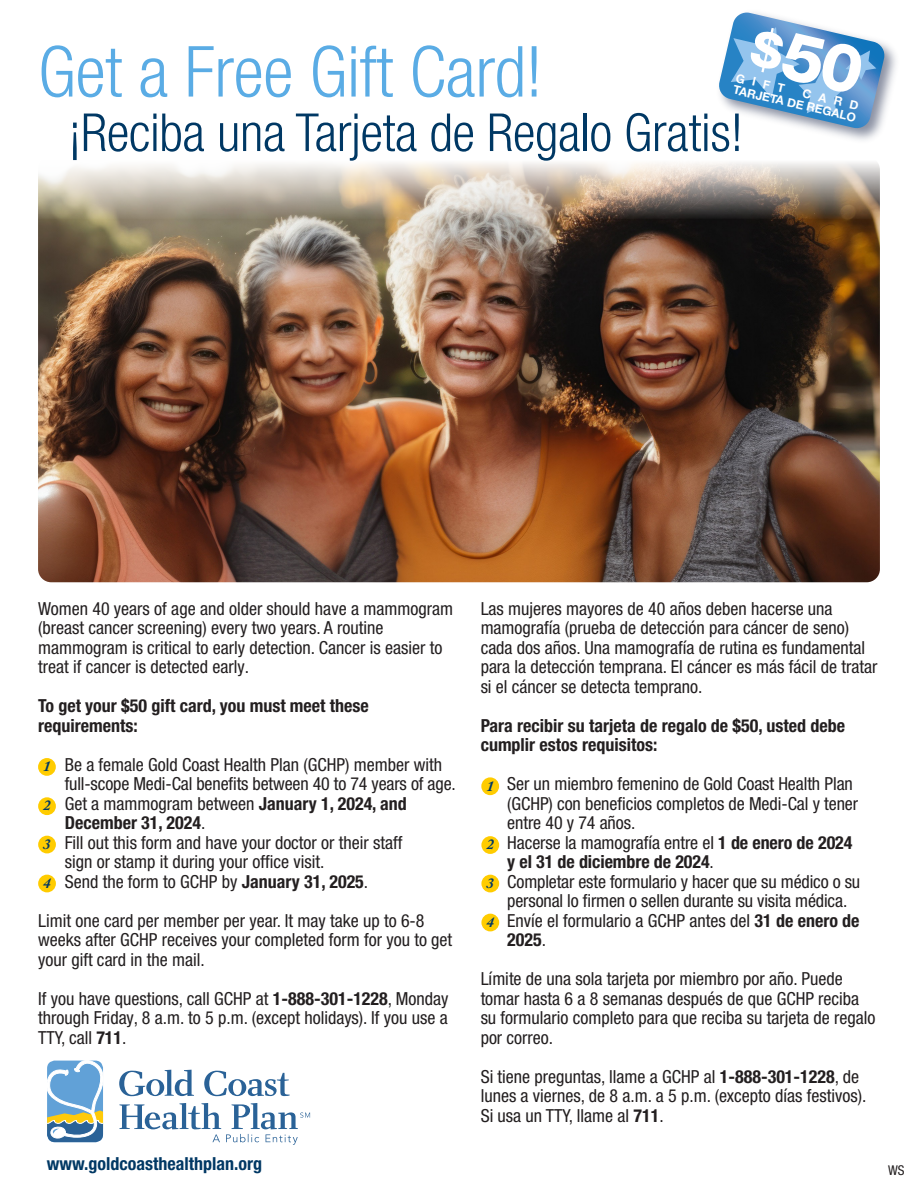
<style>
.page{position:relative;width:918px;height:1188px;background:#fff}
.page>*{position:absolute;margin:0;border:0;box-sizing:border-box;transform-origin:0 0}
.t1{font:300 condensed 70.5px "Helvetica Neue LT Pro";letter-spacing:-.005em;color:#5aace5}
.t2{font:300 condensed 52.5px "Helvetica Neue LT Pro";letter-spacing:-.005em;color:#003864}
.t3{font:condensed 18px/19.5px "Helvetica Neue LT Pro";color:#231f20}
.t4{font:700 condensed 18px/19.5px "Helvetica Neue LT Pro";color:#231f20}
.t5{font:700 condensed 18px "Helvetica Neue LT Pro";color:#003864}
.t6{font:italic 700 15px "Adobe Caslon Pro";color:#003864}
.t7{font:condensed 13.5px "Helvetica Neue LT Pro";color:#231f20}
.t8{font:700 12px "Helvetica Neue";color:#fff}
.s1{font-weight:700}
</style>
<div class="page">
<img style="left:38px;top:218px;width:842px;height:364px">
<img style="left:38px;top:162px;width:842px;height:56px">
<div style="left:38px;top:758px;width:18px;height:18px;background:#fc0;border-radius:50%"></div>
<div style="left:38px;top:797px;width:18px;height:18px;background:#fc0;border-radius:50%"></div>
<div style="left:38px;top:836px;width:18px;height:17px;background:#fc0;border-radius:50%"></div>
<div style="left:38px;top:875px;width:18px;height:17px;background:#fc0;border-radius:50%"></div>
<div style="left:481px;top:777px;width:18px;height:18px;background:#fc0;border-radius:50%"></div>
<div style="left:481px;top:836px;width:18px;height:18px;background:#fc0;border-radius:50%"></div>
<div style="left:481px;top:875px;width:18px;height:17px;background:#fc0;border-radius:50%"></div>
<div style="left:481px;top:914px;width:18px;height:17px;background:#fc0;border-radius:50%"></div>
<svg style="left:119px;top:1070px;width:171px;height:26px"></svg>
<svg style="left:47px;top:1060px;width:57px;height:82px"></svg>
<svg style="left:119px;top:1103px;width:191px;height:42px"></svg>
<img style="left:743px;top:12px;width:153px;height:128px">
<svg style="left:719px;top:13px;width:167px;height:117px"></svg>
<h1 class="t1" style="left:38px;top:30px;width:506px">Get a Free Gift Card!</h1>
<h2 class="t2" style="left:69px;top:102px;width:676px">¡Reciba una Tarjeta de Regalo Gratis!</h2>
<p class="t8" style="left:738px;top:68px;width:51px;rotate:13deg">GIFT</p>
<p class="t8" style="left:736px;top:80px;width:127px;rotate:13deg">TARJETA DE REGALO</p>
<p class="t8" style="left:805px;top:84px;width:59px;rotate:13deg">CARD</p>
<p class="t3" style="left:38px;top:599px;width:416px">Women 40 years of age and older should have a mammogram (breast cancer screening) every two years. A routine mammogram is critical to early detection. Cancer is easier to treat if cancer is detected early.</p>
<p class="t4" style="left:38px;top:696px;width:332px">To get your $50 gift card, you must meet these requirements:</p>
<p class="t3" style="left:65px;top:755px;width:393px">Be a female Gold Coast Health Plan (GCHP) member with full-scope Medi-Cal benefits between 40 to 74 years of age.<br>Get a mammogram between <span class="s1">January 1, 2024, and December 31, 2024</span>.<br>Fill out this form and have your doctor or their staff<br>sign or stamp it during your office visit.<br>Send the form to GCHP by <span class="s1">January 31, 2025</span>.</p>
<p class="t3" style="left:38px;top:911px;width:416px">Limit one card per member per year. It may take up to 6-8 weeks after GCHP receives your completed form for you to get your gift card in the mail.</p>
<p class="t3" style="left:38px;top:989px;width:412px;text-align:justify">If you have questions, call GCHP at <span class="s1">1-888-301-1228</span>, Monday through Friday, 8 a.m. to 5 p.m. (except holidays). If you use a TTY, call <span class="s1">711</span>.</p>
<p class="t6" style="left:43px;top:757px;width:9px">1</p>
<p class="t6" style="left:43px;top:796px;width:9px">2</p>
<p class="t6" style="left:43px;top:835px;width:9px">3</p>
<p class="t6" style="left:43px;top:874px;width:9px">4</p>
<p class="t5" style="left:47px;top:1153px;width:217px">www.goldcoasthealthplan.org</p>
<p class="t3" style="left:481px;top:599px;width:398px">Las mujeres mayores de 40 años deben hacerse una mamografía (prueba de detección para cáncer de seno) cada dos años. Una mamografía de rutina es fundamental para la detección temprana. El cáncer es más fácil de tratar si el cáncer se detecta temprano.</p>
<p class="t4" style="left:481px;top:716px;width:366px">Para recibir su tarjeta de regalo de $50, usted debe cumplir estos requisitos:</p>
<p class="t3" style="left:507px;top:774px;width:355px">Ser un miembro femenino de Gold Coast Health Plan (GCHP) con beneficios completos de Medi-Cal y tener entre 40 y 74 años.<br>Hacerse la mamografía entre el <span class="s1">1 de enero de 2024 y el 31 de diciembre de 2024</span>.<br>Completar este formulario y hacer que su médico o su personal lo firmen o sellen durante su visita médica.<br>Envíe el formulario a GCHP antes del <span class="s1">31 de enero de 2025</span>.</p>
<p class="t3" style="left:481px;top:969px;width:396px">Límite de una sola tarjeta por miembro por año. Puede tomar hasta 6 a 8 semanas después de que GCHP reciba su formulario completo para que reciba su tarjeta de regalo por correo.</p>
<p class="t3" style="left:481px;top:1067px;width:387px">Si tiene preguntas, llame a GCHP al <span class="s1">1-888-301-1228</span>, de lunes a viernes, de 8 a.m. a 5 p.m. (excepto días festivos).<br>Si usa un TTY, llame al <span class="s1">711</span>.</p>
<p class="t6" style="left:486px;top:777px;width:9px">1</p>
<p class="t6" style="left:487px;top:835px;width:9px">2</p>
<p class="t6" style="left:487px;top:874px;width:9px">3</p>
<p class="t6" style="left:487px;top:913px;width:9px">4</p>
<p class="t7" style="left:888px;top:1162px;width:18px">WS</p>
</div>
